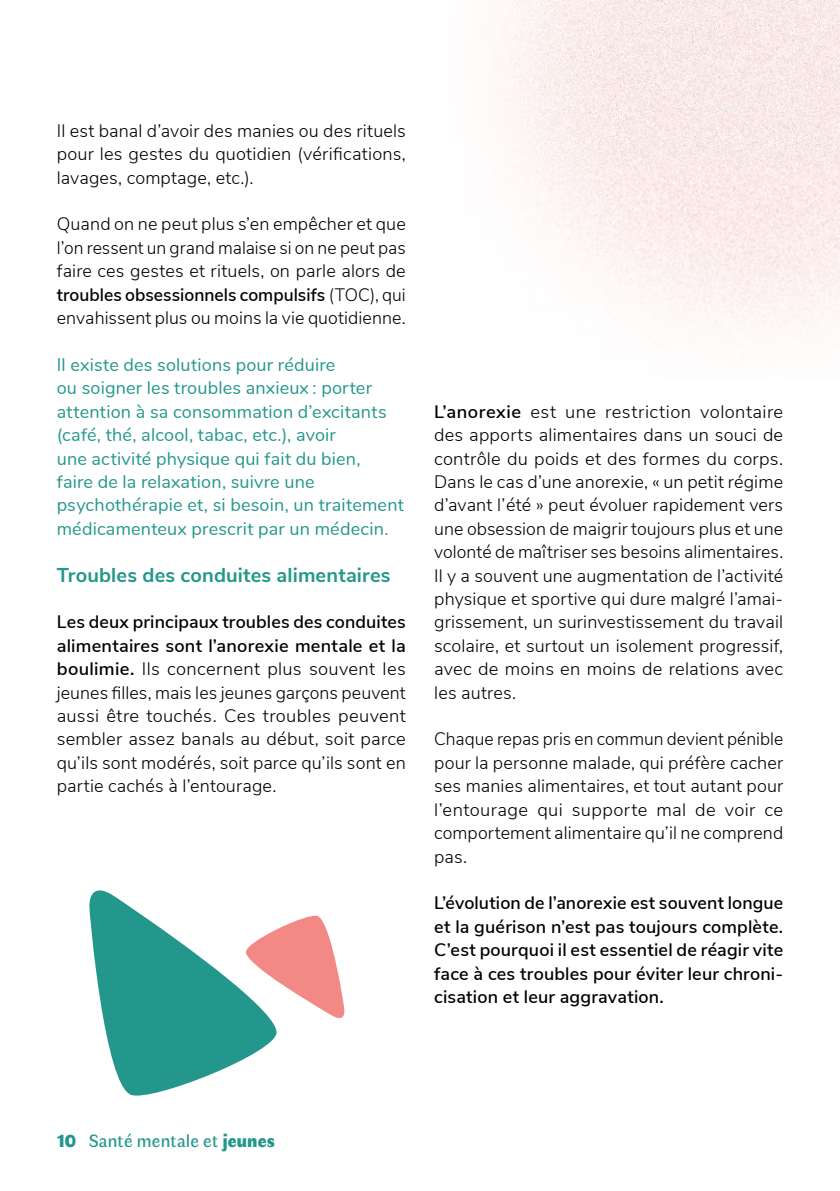
<style>
.page{position:relative;width:840px;height:1191px;background:#fff}
.page>*{position:absolute;margin:0;border:0;box-sizing:border-box;transform-origin:0 0}
.T2{font:700 20px "Nunito Sans";letter-spacing:.01em;color:#24978c}
.CORPS{font:300 18px/23.4px "Nunito Sans";letter-spacing:.01em;color:#000;text-align:justify}
.encadré1{font:18px/23.4px "Nunito";letter-spacing:.01em;color:#24978c}
.CORPS-2{font:600 18px/23.4px "Nunito Sans";letter-spacing:.01em;color:#000;text-align:justify}
.t1{font:18px "Faune Text";letter-spacing:.01em;color:#24978c}
.s1{font-weight:600}
.s2{font-family:"Faune Display";font-weight:900}
</style>
<div class="page">
<img style="left:504px;top:0;width:335px;height:328px">
<svg style="left:89px;top:890px;width:188px;height:206px;fill:#24978c"></svg>
<svg style="left:244px;top:912px;width:100px;height:110px"></svg>
<p class="CORPS" style="left:57px;top:118px;width:350px">Il est banal d’avoir des manies ou des rituels pour les gestes du quotidien (vérifications, lavages, comptage, etc.).</p>
<p class="CORPS" style="left:57px;top:211px;width:350px">Quand on ne peut plus s’en empêcher et que l’on ressent un grand malaise si on ne peut pas faire ces gestes et rituels, on parle alors de <span class="s1">troubles obsessionnels compulsifs</span> (TOC), qui envahissent plus ou moins la vie quotidienne.</p>
<p class="encadré1" style="left:57px;top:352px;width:348px">Il existe des solutions pour réduire<br>ou soigner les troubles anxieux : porter attention à sa consommation d’excitants (café, thé, alcool, tabac, etc.), avoir<br>une activité physique qui fait du bien,<br>faire de la relaxation, suivre une psychothérapie et, si besoin, un traitement médicamenteux prescrit par un médecin.</p>
<p class="T2" style="left:57px;top:560px;width:335px">Troubles des conduites alimentaires</p>
<p class="CORPS" style="left:57px;top:609px;width:350px"><span class="s1">Les deux principaux troubles des conduites alimentaires sont l’anorexie mentale et la boulimie.</span> Ils concernent plus souvent les jeunes filles, mais les jeunes garçons peuvent aussi être touchés. Ces troubles peuvent sembler assez banals au début, soit parce qu’ils sont modérés, soit parce qu’ils sont en partie cachés à l’entourage.</p>
<p class="CORPS" style="left:434px;top:399px;width:350px"><span class="s1">L’anorexie</span> est une restriction volontaire des apports alimentaires dans un souci de contrôle du poids et des formes du corps.<br>Dans le cas d’une anorexie, « un petit régime d’avant l’été » peut évoluer rapidement vers une obsession de maigrir toujours plus et une volonté de maîtriser ses besoins alimentaires.<br>Il y a souvent une augmentation de l’activité physique et sportive qui dure malgré l’amai&shy;grissement, un surinvestissement du travail scolaire, et surtout un isolement progressif, avec de moins en moins de relations avec les autres.</p>
<p class="CORPS" style="left:434px;top:726px;width:350px">Chaque repas pris en commun devient pénible pour la personne malade, qui préfère cacher ses manies alimentaires, et tout autant pour l’entourage qui supporte mal de voir ce comportement alimentaire qu’il ne comprend pas.</p>
<p class="CORPS-2" style="left:434px;top:890px;width:350px">L’évolution de l’anorexie est souvent longue et la guérison n’est pas toujours complète.<br>C’est pourquoi il est essentiel de réagir vite face à ces troubles pour éviter leur chroni&shy;cisation et leur aggravation.</p>
<p class="t1" style="left:57px;top:1129px;width:219px"><span class="s2">10</span> Santé mentale et <span class="s2">jeunes</span></p>
</div>
